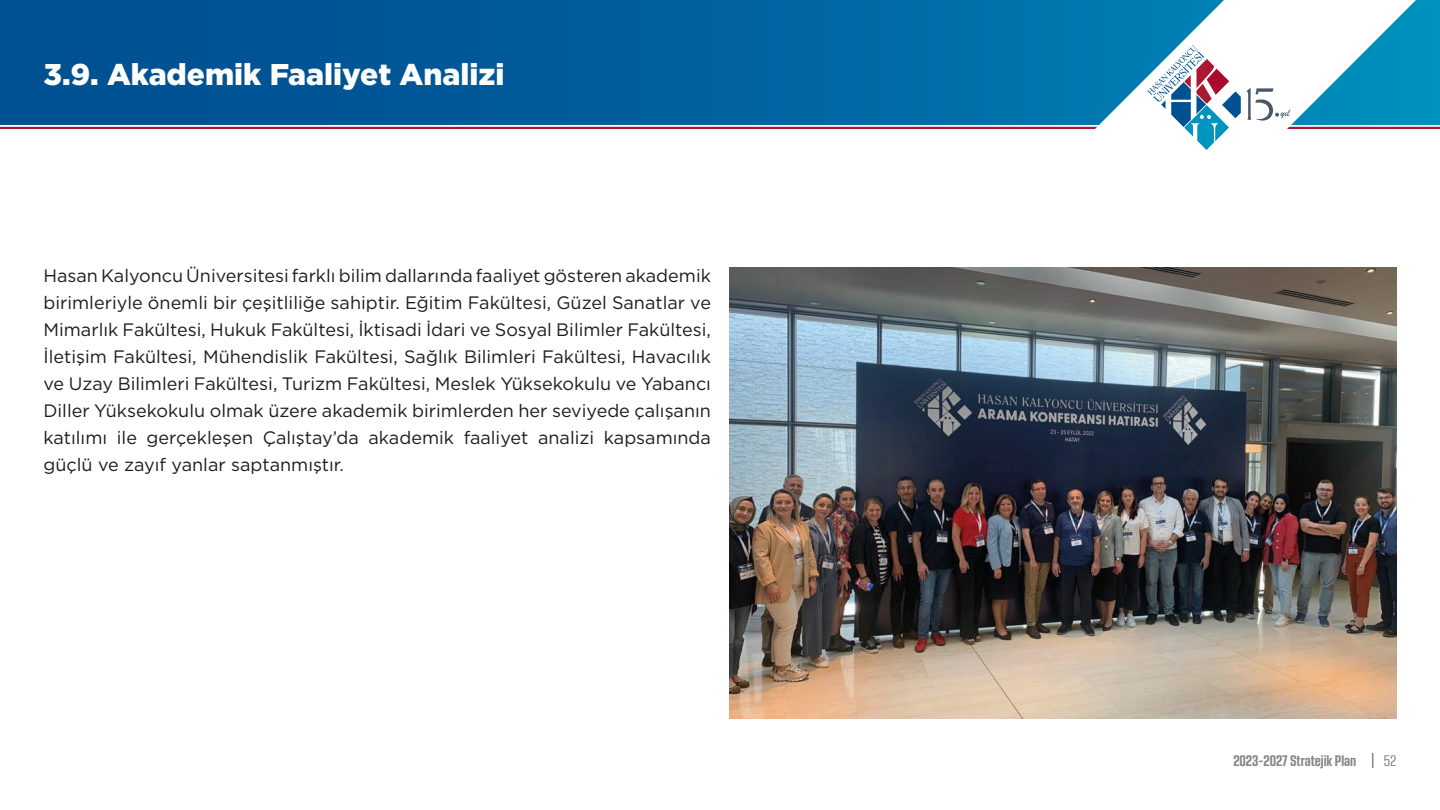
<style>
.page{position:relative;width:1440px;height:810px;background:#fff}
.page>*{position:absolute;margin:0;border:0;box-sizing:border-box;transform-origin:0 0}
.t1{font:900 30px "Gotham";color:#fff}
.t2{font:18px/27px "Gotham";color:#1d1d1b;text-align:justify}
.t3{font:700 condensed 15px "Kuunari";color:#878787}
.t4{font:condensed 15px "Kuunari";color:#878787}
</style>
<div class="page">
<svg style="left:0;top:0;width:1083px;height:124px;background:#005d9b"></svg>
<hr style="left:0;top:127px;width:1440px;height:2px;background:#ab1832">
<svg style="left:1083px;top:0;width:357px;height:129px"></svg>
<svg style="left:1147px;top:45px;width:143px;height:105px"></svg>
<svg style="left:1372px;top:753px;width:1px;height:15px"></svg>
<img style="left:730px;top:268px;width:666px;height:450px">
<p class="t1" style="left:44px;top:54px;width:462px">3.9. Akademik Faaliyet Analizi</p>
<p class="t2" style="left:44px;top:262px;width:669px">Hasan Kalyoncu Üniversitesi farklı bilim dallarında faaliyet gösteren akademik birimleriyle önemli bir çeşitliliğe sahiptir. Eğitim Fakültesi, Güzel Sanatlar ve Mimarlık Fakültesi, Hukuk Fakültesi, İktisadi İdari ve Sosyal Bilimler Fakültesi, İletişim Fakültesi, Mühendislik Fakültesi, Sağlık Bilimleri Fakültesi, Havacılık ve Uzay Bilimleri Fakültesi, Turizm Fakültesi, Meslek Yüksekokulu ve Yabancı Diller Yüksekokulu olmak üzere akademik birimlerden her seviyede çalışanın katılımı ile gerçekleşen Çalıştay’da akademik faaliyet analizi kapsamında güçlü ve zayıf yanlar saptanmıştır.</p>
<p class="t3" style="left:1233px;top:753px;width:124px">2023-2027 Stratejik Plan</p>
<p class="t4" style="left:1384px;top:753px;width:14px">52</p>
</div>
